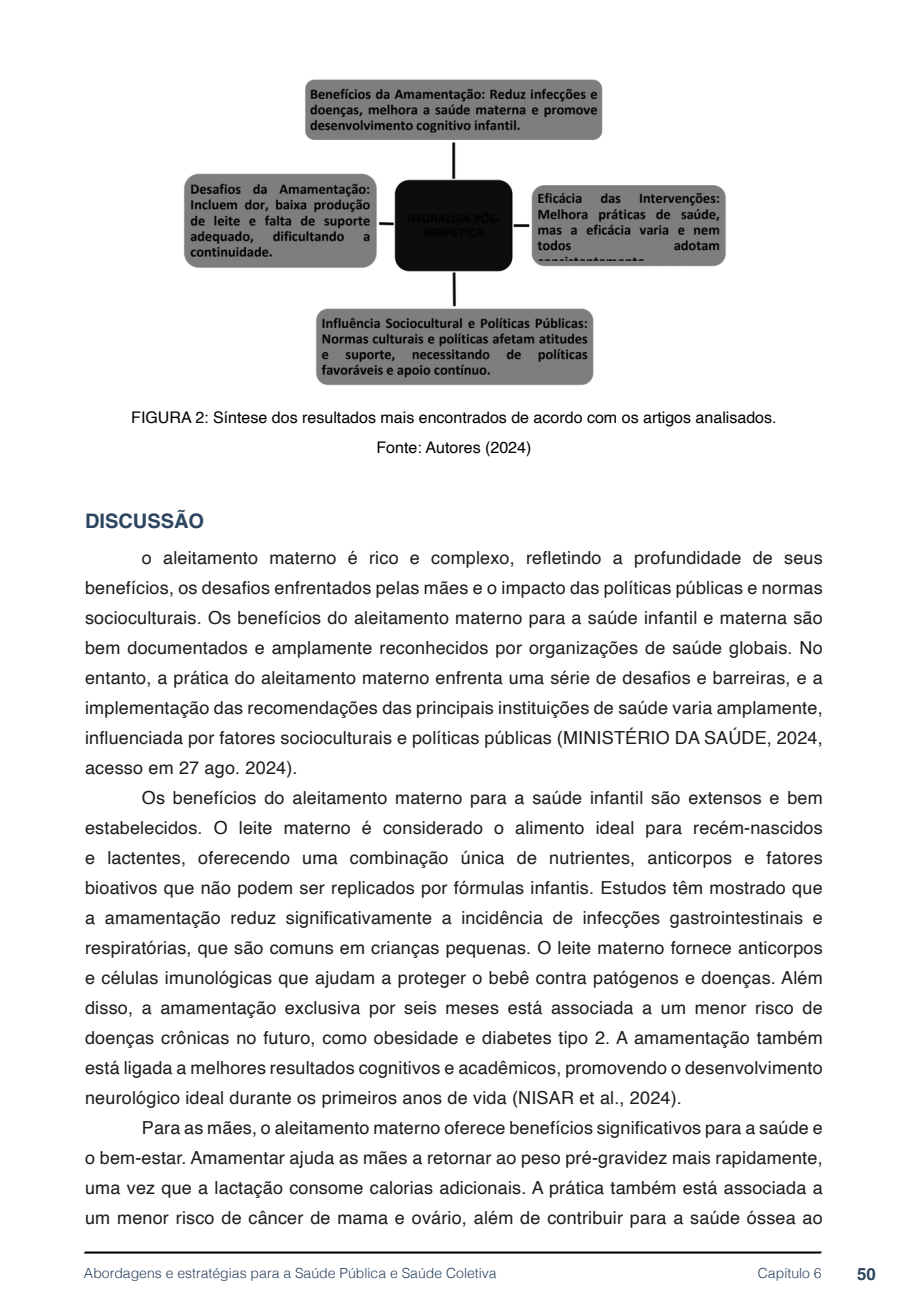
<style>
.page{position:relative;width:908px;height:1304px;background:#fff}
.page>*{position:absolute;margin:0;border:0;box-sizing:border-box;transform-origin:0 0}
.TITULOS{font:700 20px "Helvetica";color:#2b445f}
.txt{font:18px/30px "Helvetica";letter-spacing:.01em;color:#1d1d1b;text-align:justify}
.t1{font:700 16.8px "Helvetica";color:#2b445f}
.imagens_graf_tab{font:16px "Helvetica";color:#000}
.t2{font:300 14px "Helvetica";color:#2b445f}
</style>
<div class="page">
<svg style="left:84px;top:1251px;width:737px;height:3px;background:#515151"></svg>
<img style="left:184px;top:79px;width:542px;height:307px">
<p class="imagens_graf_tab" style="left:131px;top:405px;width:646px">FIGURA 2: Síntese dos resultados mais encontrados de acordo com os artigos analisados.</p>
<p class="imagens_graf_tab" style="left:376px;top:435px;width:156px">Fonte: Autores (2024)</p>
<p class="TITULOS" style="left:85px;top:509px;width:120px">DISCUSSÃO</p>
<p class="txt" style="left:85px;top:543px;width:738px;text-indent:57px">o aleitamento materno é rico e complexo, refletindo a profundidade de seus benefícios, os desafios enfrentados pelas mães e o impacto das políticas públicas e normas socioculturais. Os benefícios do aleitamento materno para a saúde infantil e materna são bem documentados e amplamente reconhecidos por organizações de saúde globais. No entanto, a prática do aleitamento materno enfrenta uma série de desafios e barreiras, e a implementação das recomendações das principais instituições de saúde varia amplamente, influenciada por fatores socioculturais e políticas públicas (MINISTÉRIO DA SAÚDE, 2024, acesso em 27 ago. 2024).</p>
<p class="txt" style="left:85px;top:783px;width:738px;text-indent:57px">Os benefícios do aleitamento materno para a saúde infantil são extensos e bem estabelecidos. O leite materno é considerado o alimento ideal para recém-nascidos e lactentes, oferecendo uma combinação única de nutrientes, anticorpos e fatores bioativos que não podem ser replicados por fórmulas infantis. Estudos têm mostrado que a amamentação reduz significativamente a incidência de infecções gastrointestinais e respiratórias, que são comuns em crianças pequenas. O leite materno fornece anticorpos e células imunológicas que ajudam a proteger o bebê contra patógenos e doenças. Além disso, a amamentação exclusiva por seis meses está associada a um menor risco de doenças crônicas no futuro, como obesidade e diabetes tipo 2. A amamentação também está ligada a melhores resultados cognitivos e acadêmicos, promovendo o desenvolvimento neurológico ideal durante os primeiros anos de vida (NISAR et al., 2024).</p>
<p class="txt" style="left:85px;top:1113px;width:738px;text-indent:57px">Para as mães, o aleitamento materno oferece benefícios significativos para a saúde e o bem-estar. Amamentar ajuda as mães a retornar ao peso pré-gravidez mais rapidamente, uma vez que a lactação consome calorias adicionais. A prática também está associada a um menor risco de câncer de mama e ovário, além de contribuir para a saúde óssea ao</p>
<p class="t2" style="left:84px;top:1261px;width:414px">Abordagens e estratégias para a Saúde Pública e Saúde Coletiva</p>
<p class="t2" style="left:757px;top:1261px;width:65px">Capítulo 6</p>
<p class="t1" style="left:856px;top:1264px;width:20px">50</p>
</div>
